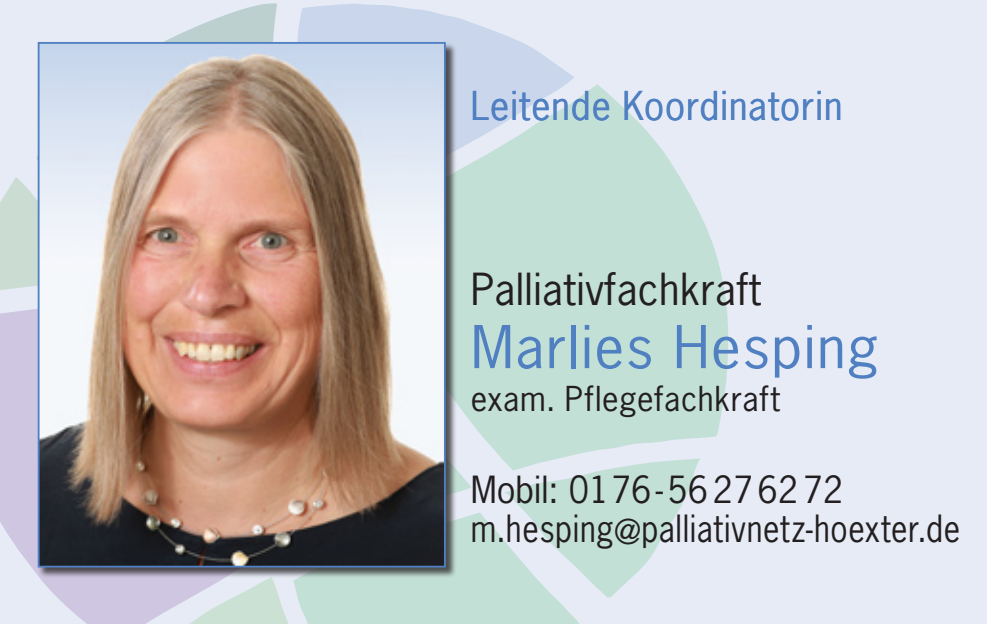
<style>
.page{position:relative;width:987px;height:624px;background:#fff}
.page>*{position:absolute;margin:0;border:0;box-sizing:border-box;transform-origin:0 0}
.t1{font:55.6px "News Gothic Std";letter-spacing:.025em;color:#5080c1;scale:1.05 1}
.t2{font:41.6px "News Gothic Std";letter-spacing:.01em;color:#231f20}
.t3{font:37.6px "News Gothic Std";letter-spacing:.025em;color:#5080c1}
.t4{font:35.2px/38.4px "News Gothic Std";letter-spacing:.02em;color:#231f20}
.t5{font:32.4px "News Gothic Std";letter-spacing:.02em;color:#231f20}
.s1{font-size:32px}
</style>
<div class="page">
<div style="left:0;top:0;width:986px;height:624px;background:#e6ebf6"></div>
<svg style="left:0;top:177px;width:37px;height:113px;background:#ceded7"></svg>
<svg style="left:35px;top:3px;width:242px;height:264px"></svg>
<svg style="left:297px;top:4px;width:277px;height:80px;fill:#cad6eb"></svg>
<svg style="left:0;top:309px;width:142px;height:315px;fill:#cfc7e2"></svg>
<svg style="left:142px;top:594px;width:146px;height:30px"></svg>
<svg style="left:471px;top:84px;width:257px;height:375px;fill:#c3e0d7"></svg>
<div style="left:297px;top:512px;width:282px;height:112px;background:#c3e0d7"></div>
<svg style="left:502px;top:458px;width:198px;height:141px;fill:#c3e0d7"></svg>
<div style="left:38px;top:42px;width:433px;height:552px;background:#231f20;opacity:.75"></div>
<img style="left:37px;top:41px;width:409px;height:527px">
<p class="t3" style="left:471px;top:81px;width:373px">Leitende Koordinatorin</p>
<p class="t2" style="left:471px;top:262px;width:292px">Palliativfachkraft</p>
<h1 class="t1" style="left:471px;top:311px;width:390px">Marlies Hesping</h1>
<p class="t5" style="left:471px;top:378px;width:311px">exam. Pflegefachkraft</p>
<p class="t4" style="left:471px;top:470px;width:491px">Mobil: 0176-56276272 m.hesping<span class="s1">@</span>palliativnetz-hoexter.de</p>
</div>
